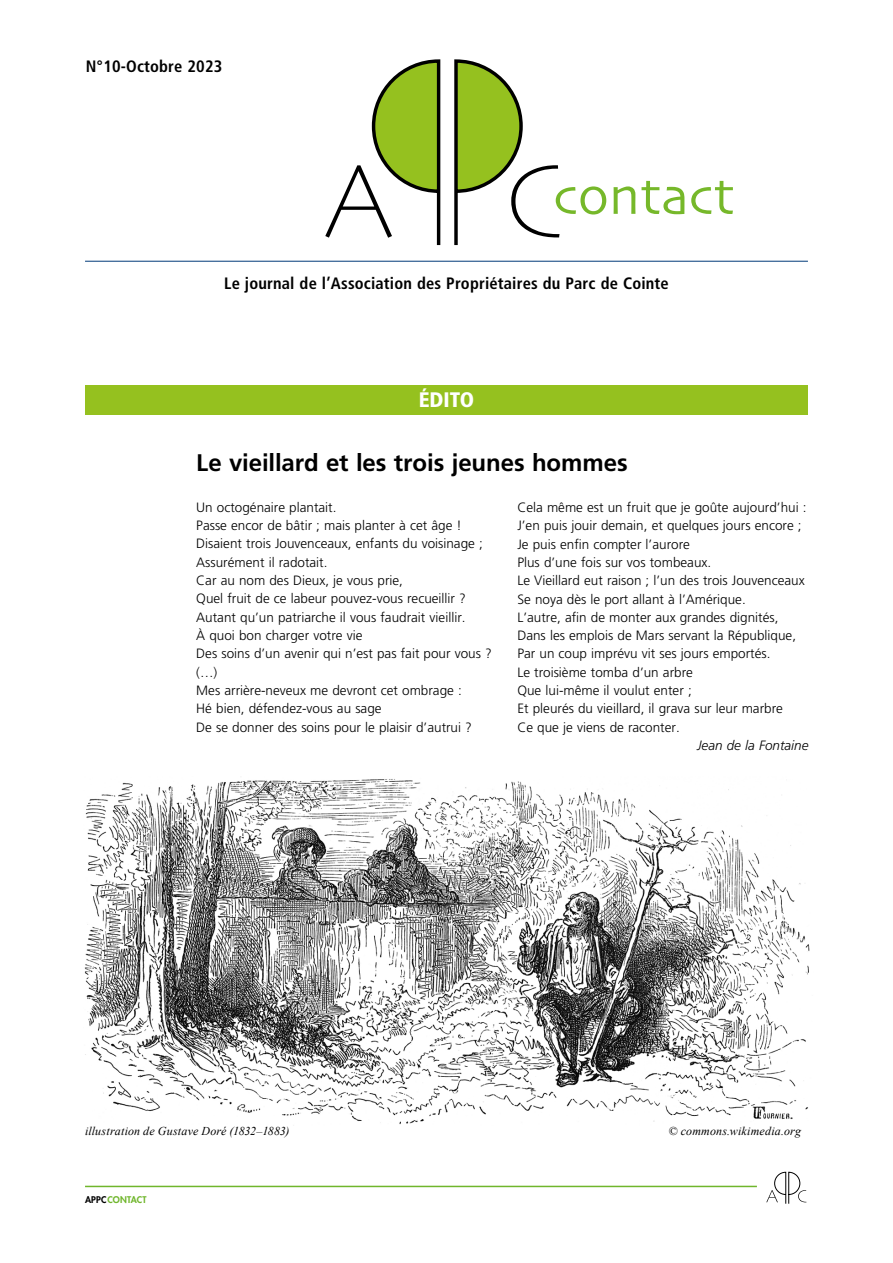
<style>
.page{position:relative;width:893px;height:1263px;background:#fff}
.page>*{position:absolute;margin:0;border:0;box-sizing:border-box;transform-origin:0 0}
.t1{font:700 24px "Frutiger";letter-spacing:-.005em;color:#000}
.t2{font:900 condensed 21px "Frutiger";color:#fff}
.t3{font:700 condensed 16.5px "Frutiger";letter-spacing:.01em;color:#000}
.t4{font:300 13.5px/18.3px "Frutiger";color:#000}
.t5{font:italic 300 13.5px "Frutiger";color:#000}
.t6{font:italic 12px "Times New Roman";letter-spacing:.015em;color:#000}
.t7{font:800 9px "Futura";letter-spacing:.015em;color:#70b62c}
.s1{color:#000}
</style>
<div class="page">
<svg style="left:766px;top:1172px;width:40px;height:32px"></svg>
<hr style="left:85px;top:1186px;width:672px;height:1px;background:#70b62c">
<hr style="left:85px;top:261px;width:723px;height:1px;background:#003a78">
<svg style="left:325px;top:59px;width:116px;height:186px"></svg>
<svg style="left:454px;top:59px;width:152px;height:186px"></svg>
<svg style="left:614px;top:186px;width:21px;height:28px"></svg>
<svg style="left:641px;top:181px;width:43px;height:33px"></svg>
<svg style="left:691px;top:181px;width:42px;height:33px"></svg>
<div style="left:85px;top:385px;width:723px;height:30px;background:#95c11f"></div>
<img style="left:84px;top:779px;width:726px;height:345px">
<p class="t3" style="left:86px;top:56px;width:138px">N°10-Octobre 2023</p>
<p class="t3" style="left:224px;top:274px;width:446px">Le journal de l’Association des Propriétaires du Parc de Cointe</p>
<h2 class="t2" style="left:419px;top:387px;width:57px">ÉDITO</h2>
<h1 class="t1" style="left:196px;top:448px;width:433px">Le vieillard et les trois jeunes hommes</h1>
<p class="t4" style="left:196px;top:498px;width:297px">Un octogénaire plantait.<br>Passe encor de bâtir ; mais planter à cet âge !<br>Disaient trois Jouvenceaux, enfants du voisinage ; Assurément il radotait.<br>Car au nom des Dieux, je vous prie,<br>Quel fruit de ce labeur pouvez-vous recueillir ?<br>Autant qu’un patriarche il vous faudrait vieillir.<br>À quoi bon charger votre vie<br>Des soins d’un avenir qui n’est pas fait pour vous ? (…)<br>Mes arrière-neveux me devront cet ombrage :<br>Hé bien, défendez-vous au sage<br>De se donner des soins pour le plaisir d’autrui ?</p>
<p class="t4" style="left:517px;top:498px;width:291px">Cela même est un fruit que je goûte aujourd’hui :<br>J’en puis jouir demain, et quelques jours encore ; Je puis enfin compter l’aurore<br>Plus d’une fois sur vos tombeaux.<br>Le Vieillard eut raison ; l’un des trois Jouvenceaux Se noya dès le port allant à l’Amérique.<br>L’autre, afin de monter aux grandes dignités, Dans les emplois de Mars servant la République, Par un coup imprévu vit ses jours emportés.<br>Le troisième tomba d’un arbre<br>Que lui-même il voulut enter ;<br>Et pleurés du vieillard, il grava sur leur marbre<br>Ce que je viens de raconter.</p>
<p class="t5" style="left:697px;top:738px;width:113px">Jean de la Fontaine</p>
<p class="t6" style="left:85px;top:1123px;width:206px">illustration de Gustave Doré (1832–1883)</p>
<p class="t6" style="left:669px;top:1123px;width:134px">© commons.wikimedia.org</p>
<p class="t7" style="left:85px;top:1194px;width:63px"><span class="s1">APPC</span>CONTACT</p>
</div>
